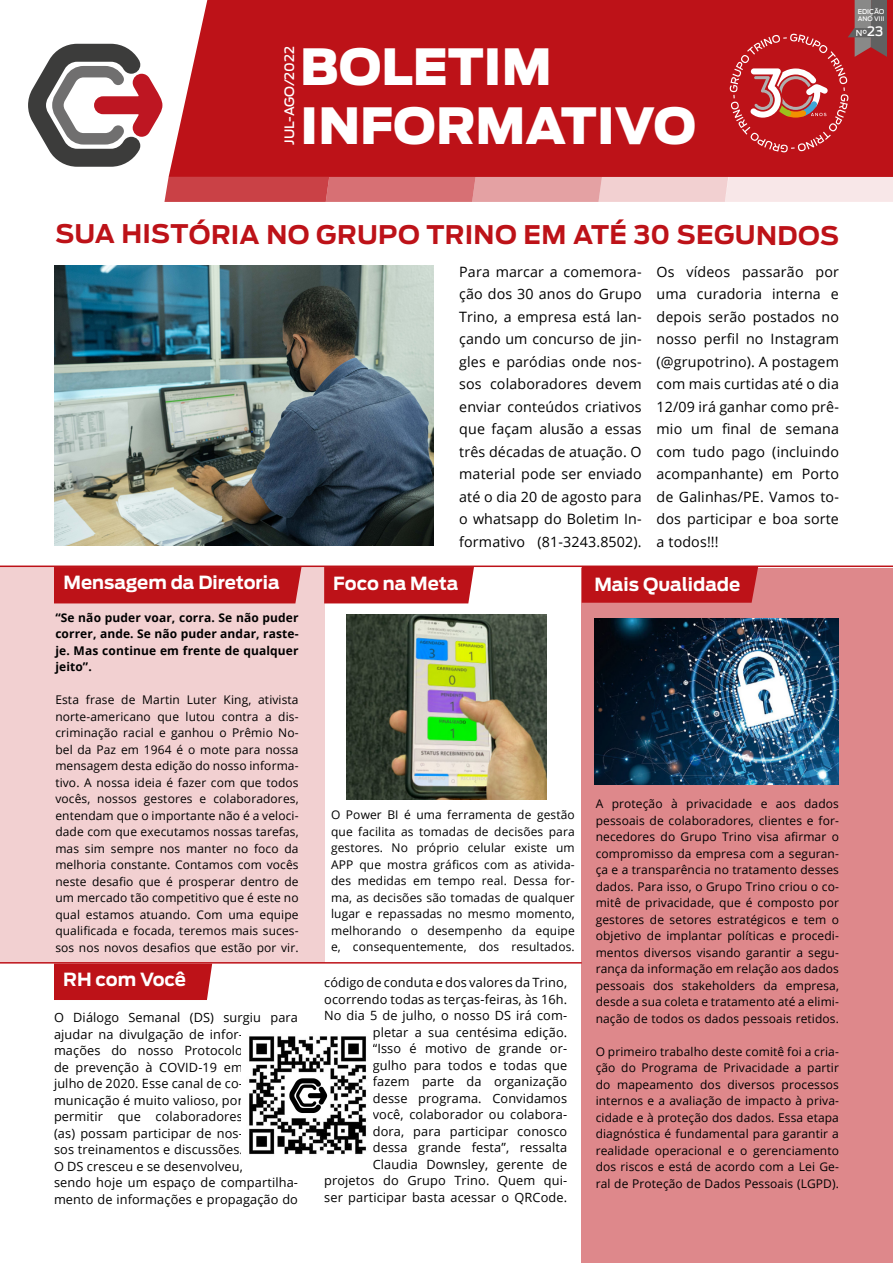
<style>
.page{position:relative;width:893px;height:1263px;background:#fff}
.page>*{position:absolute;margin:0;border:0;box-sizing:border-box;transform-origin:0 0}
.t1{font:900 49.5px "Ford Antenna";color:#fff}
.t2{font:700 25.5px "Ford Antenna";letter-spacing:.01em;color:#bd1218}
.t3{font:700 18px "Ford Antenna";color:#fff}
.t4{font:14.25px/22.5px "Open Sans";letter-spacing:.01em;color:#000;text-align:justify}
.t5{font:500 12.9px "Ford Antenna";color:#fff}
.t6{font:12.75px/16.5px "Open Sans";letter-spacing:.01em;color:#000}
.t7{font:12px/16.5px "Open Sans";letter-spacing:.01em;color:#000;text-align:justify}
.t8{font:700 12px/16.5px "Open Sans";letter-spacing:.01em;color:#000;text-align:justify}
.t9{font:500 8.25px "Ford Antenna";color:#fff}
.t10{font:500 6.6px "Ford Antenna";color:#fff}
.t11{font:500 6.3px "Ford Antenna";color:#fff}
.s1{font-size:12.9px}
</style>
<div class="page">
<div style="left:582px;top:568px;width:311px;height:695px;background:#de888b"></div>
<div style="left:324px;top:567px;width:150px;height:36px;background:#bd1218"></div>
<div style="left:54px;top:963px;width:158px;height:37px;background:#bd1218"></div>
<div style="left:582px;top:567px;width:176px;height:36px;background:#bd1218"></div>
<hr style="left:0;top:565px;width:893px;height:2px;background:#bd1218">
<svg style="left:28px;top:0;width:865px;height:202px;background:#c5454a"></svg>
<hr style="left:0;top:962px;width:582px;height:1px;background:#bd1218">
<div style="left:0;top:566px;width:324px;height:397px;background:#f2d0d1"></div>
<div style="left:54px;top:567px;width:247px;height:36px;background:#bd1218"></div>
<img style="left:346px;top:614px;width:200px;height:185px">
<img style="left:594px;top:619px;width:245px;height:165px">
<img style="left:54px;top:266px;width:380px;height:280px">
<img style="left:249px;top:1036px;width:118px;height:119px">
<p class="t5" style="left:278px;top:145px;width:100px;rotate:-90deg">JUL-AGO/2022</p>
<h1 class="t1" style="left:300px;top:21px;width:253px">BOLETIM</h1>
<h1 class="t1" style="left:300px;top:80px;width:397px">INFORMATIVO</h1>
<p class="t10" style="left:858px;top:5px;width:28px">EDIÇÃO</p>
<p class="t11" style="left:858px;top:13px;width:28px">ANO VIII</p>
<p class="t9" style="left:856px;top:26px;width:29px">N°<span class="s1">23</span></p>
<h2 class="t2" style="left:55px;top:212px;width:785px">SUA HISTÓRIA NO GRUPO TRINO EM ATÉ 30 SEGUNDOS</h2>
<p class="t4" style="left:459px;top:260px;width:184px">Para marcar a comemora&shy;ção dos 30 anos do Grupo Trino, a empresa está lan&shy;çando um concurso de jin&shy;gles e paródias onde nos&shy;sos colaboradores devem enviar conteúdos criativos que façam alusão a essas três décadas de atuação. O material pode ser enviado até o dia 20 de agosto para o whatsapp do Boletim In&shy;formativo (81-3243.8502).</p>
<h3 class="t3" style="left:333px;top:567px;width:127px">Foco na Meta</h3>
<p class="t4" style="left:657px;top:260px;width:184px">Os vídeos passarão por uma curadoria interna e depois serão postados no nosso perfil no Instagram (@grupotrino). A postagem com mais curtidas até o dia 12/09 irá ganhar como prê&shy;mio um final de semana com tudo pago (incluindo acompanhante) em Porto de Galinhas/PE. Vamos to&shy;dos participar e boa sorte a todos!!!</p>
<h3 class="t3" style="left:64px;top:566px;width:218px">Mensagem da Diretoria</h3>
<h3 class="t3" style="left:594px;top:568px;width:147px">Mais Qualidade</h3>
<p class="t8" style="left:55px;top:609px;width:245px">“Se não puder voar, corra. Se não puder correr, ande. Se não puder andar, raste&shy;je. Mas continue em frente de qualquer jeito”.</p>
<p class="t7" style="left:55px;top:691px;width:245px">Esta frase de Martin Luter King, ativista norte-americano que lutou contra a dis&shy;criminação racial e ganhou o Prêmio No&shy;bel da Paz em 1964 é o mote para nossa mensagem desta edição do nosso informa&shy;tivo. A nossa ideia é fazer com que todos vocês, nossos gestores e colaboradores, entendam que o importante não é a veloci&shy;dade com que executamos nossas tarefas, mas sim sempre nos manter no foco da melhoria constante. Contamos com vocês neste desafio que é prosperar dentro de um mercado tão competitivo que é este no qual estamos atuando. Com uma equipe qualificada e focada, teremos mais suces&shy;sos nos novos desafios que estão por vir.</p>
<h3 class="t3" style="left:63px;top:963px;width:124px">RH com Você</h3>
<p class="t6" style="left:54px;top:1009px;width:246px">O Diálogo Semanal (DS) surgiu para ajudar na divulgação de infor-<br>mações do nosso Protocolo<br>de prevenção à COVID-19 em<br>julho de 2020. Esse canal de co&shy;municação é muito valioso, por<br>permitir que colaboradores<br>(as) possam participar de nos-<br>sos treinamentos e discussões.<br>O DS cresceu e se desenvolveu,<br>sendo hoje um espaço de compartilha&shy;mento de informações e propagação do</p>
<p class="t7" style="left:331px;top:806px;width:245px">O Power BI é uma ferramenta de gestão que facilita as tomadas de decisões para gestores. No próprio celular existe um APP que mostra gráficos com as ativida&shy;des medidas em tempo real. Dessa for&shy;ma, as decisões são tomadas de qualquer lugar e repassadas no mesmo momento, melhorando o desempenho da equipe e, consequentemente, dos resultados.</p>
<p class="t7" style="left:596px;top:795px;width:245px">A proteção à privacidade e aos dados pessoais de colaboradores, clientes e for&shy;necedores do Grupo Trino visa afirmar o compromisso da empresa com a seguran&shy;ça e a transparência no tratamento desses dados. Para isso, o Grupo Trino criou o co&shy;mitê de privacidade, que é composto por gestores de setores estratégicos e tem o objetivo de implantar políticas e procedi&shy;mentos diversos visando garantir a segu&shy;rança da informação em relação aos dados pessoais dos stakeholders da empresa, desde a sua coleta e tratamento até a elimi&shy;nação de todos os dados pessoais retidos.</p>
<p class="t7" style="left:596px;top:1043px;width:245px">O primeiro trabalho deste comitê foi a cria&shy;ção do Programa de Privacidade a partir do mapeamento dos diversos processos internos e a avaliação de impacto à priva&shy;cidade e à proteção dos dados. Essa etapa diagnóstica é fundamental para garantir a realidade operacional e o gerenciamento dos riscos e está de acordo com a Lei Ge&shy;ral de Proteção de Dados Pessoais (LGPD).</p>
<p class="t6" style="left:324px;top:974px;width:245px;text-align:right">código de conduta e dos valores da Trino, ocorrendo todas as terças-feiras, às 16h.<br>No dia 5 de julho, o nosso DS irá com&shy;pletar a sua centésima edição.<br>“Isso é motivo de grande or-<br>gulho para todos e todas que<br>fazem parte da organização<br>desse programa. Convidamos<br>você, colaborador ou colabora-<br>dora, para participar conosco<br>dessa grande festa”, ressalta<br>Claudia Downsley, gerente de projetos do Grupo Trino. Quem qui&shy;ser participar basta acessar o QRCode.</p>
</div>
